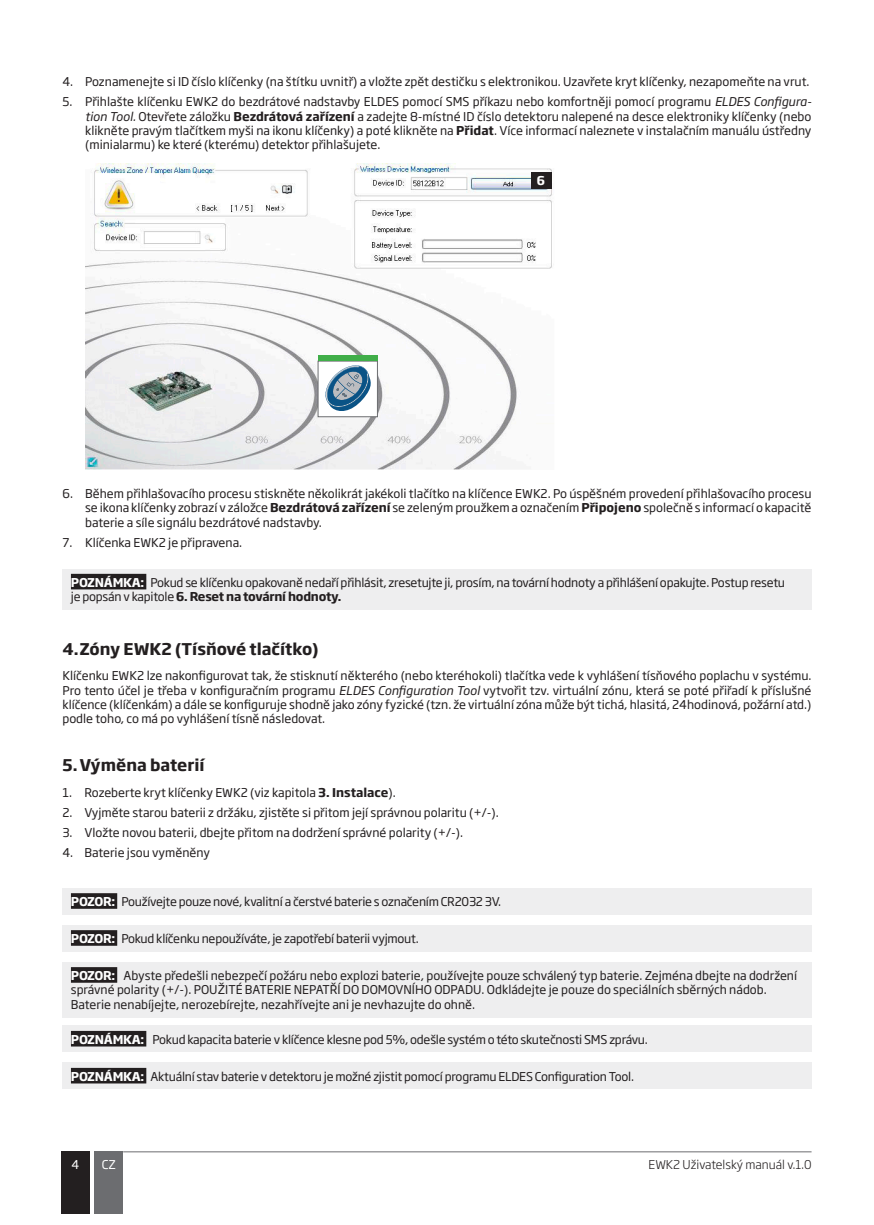
<style>
.page{position:relative;width:874px;height:1225px;background:#fff}
.page>*{position:absolute;margin:0;border:0;box-sizing:border-box;transform-origin:0 0}
.t1{font:700 16px "Soho Gothic Pro";color:#231f20}
.t2{font:12px/14.4px "Soho Gothic Pro";color:#231f20;text-align:justify}
.t3{font:12px/14.4px "Soho Gothic Pro";letter-spacing:-.02em;color:#231f20}
.t4{font:300 12px "Soho Gothic Pro";color:#231f20}
.t5{font:12px "Soho Gothic Pro";color:#fff}
.t6{font:700 12px "Soho Gothic Pro";color:#fff}
.s1{font-style:italic}
.s2{font-weight:700}
.s3{font-weight:700;color:#fff}
</style>
<div class="page">
<div style="left:61px;top:1151px;width:29px;height:63px;background:#231f20"></div>
<div style="left:95px;top:1151px;width:28px;height:63px;background:#6c6d70"></div>
<hr style="left:123px;top:1151px;width:688px;height:1px;background:#6c6d70">
<img style="left:85px;top:163px;width:467px;height:306px">
<div style="left:530px;top:172px;width:21px;height:16px;background:#231f20"></div>
<div style="left:317px;top:361px;width:60px;height:56px;background:#fff;border:1px solid #6c6d70"></div>
<div style="left:317px;top:355px;width:60px;height:6px;background:#40ae49"></div>
<svg style="left:325px;top:365px;width:46px;height:46px"></svg>
<div style="left:62px;top:568px;width:749px;height:41px;background:#eeeeef"></div>
<div style="left:71px;top:574px;width:75px;height:15px;background:#231f20"></div>
<div style="left:62px;top:888px;width:749px;height:26px;background:#eeeeef"></div>
<div style="left:71px;top:893px;width:46px;height:15px;background:#231f20"></div>
<div style="left:62px;top:925px;width:749px;height:26px;background:#eeeeef"></div>
<div style="left:71px;top:930px;width:46px;height:15px;background:#231f20"></div>
<div style="left:62px;top:962px;width:749px;height:55px;background:#eeeeef"></div>
<div style="left:71px;top:967px;width:46px;height:15px;background:#231f20"></div>
<div style="left:62px;top:1025px;width:749px;height:27px;background:#eeeeef"></div>
<div style="left:71px;top:1031px;width:75px;height:15px;background:#231f20"></div>
<div style="left:62px;top:1062px;width:749px;height:27px;background:#eeeeef"></div>
<div style="left:71px;top:1068px;width:75px;height:15px;background:#231f20"></div>
<p class="t2" style="left:62px;top:74px;width:748px">4. Poznamenejte si ID číslo klíčenky (na štítku uvnitř) a vložte zpět destičku s elektronikou. Uzavřete kryt klíčenky, nezapomeňte na vrut.</p>
<p class="t2" style="left:85px;top:94px;width:727px;text-indent:-23px">5. Přihlašte klíčenku EWK2 do bezdrátové nadstavby ELDES pomocí SMS příkazu nebo komfortněji pomocí programu <span class="s1">ELDES Configura&shy;tion Tool.</span> Otevřete záložku <span class="s2">Bezdrátová zařízení</span> a zadejte 8-místné ID číslo detektoru nalepené na desce elektroniky klíčenky (nebo klikněte pravým tlačítkem myši na ikonu klíčenky) a poté klikněte na <span class="s2">Přidat</span>. Více informací naleznete v instalačním manuálu ústředny (minialarmu) ke které (kterému) detektor přihlašujete.</p>
<p class="t6" style="left:536px;top:171px;width:10px">6</p>
<p class="t2" style="left:85px;top:485px;width:727px;text-indent:-23px">6. Během přihlašovacího procesu stiskněte několikrát jakékoli tlačítko na klíčence EWK2. Po úspěšném provedení přihlašovacího procesu se ikona klíčenky zobrazí v záložce <span class="s2">Bezdrátová zařízení</span> se zeleným proužkem a označením <span class="s2">Připojeno</span> společně s informací o kapacitě baterie a síle signálu bezdrátové nadstavby.</p>
<p class="t2" style="left:62px;top:534px;width:181px">7. Klíčenka EWK2 je připravena.</p>
<p class="t3" style="left:71px;top:574px;width:715px"><span class="s3">POZNÁMKA:</span> Pokud se klíčenku opakovaně nedaří přihlásit, zresetujte ji, prosím, na tovární hodnoty a přihlášení opakujte. Postup resetu je popsán v kapitole <span class="s2">6. Reset na tovární hodnoty.</span></p>
<h1 class="t1" style="left:62px;top:636px;width:257px">4.Zóny EWK2 (Tísňové tlačítko)</h1>
<p class="t2" style="left:62px;top:668px;width:750px">Klíčenku EWK2 lze nakonfigurovat tak, že stisknutí některého (nebo kteréhokoli) tlačítka vede k vyhlášení tísňového poplachu v systému.<br>Pro tento účel je třeba v konfiguračním programu <span class="s1">ELDES Configuration Tool</span> vytvořit tzv. virtuální zónu, která se poté přiřadí k příslušné klíčence (klíčenkám) a dále se konfiguruje shodně jako zóny fyzické (tzn. že virtuální zóna může být tichá, hlasitá, 24hodinová, požární atd.) podle toho, co má po vyhlášení tísně následovat.</p>
<h1 class="t1" style="left:62px;top:753px;width:143px">5.Výměna baterií</h1>
<p class="t2" style="left:62px;top:785px;width:334px">1. Rozeberte kryt klíčenky EWK2 (viz kapitola <span class="s2">3. Instalace</span>).</p>
<p class="t2" style="left:62px;top:805px;width:438px">2. Vyjměte starou baterii z držáku, zjistěte si přitom její správnou polaritu (+/-).</p>
<p class="t2" style="left:62px;top:825px;width:402px">3. Vložte novou baterii, dbejte přitom na dodržení správné polarity (+/-).</p>
<p class="t2" style="left:62px;top:845px;width:149px">4. Baterie jsou vyměněny</p>
<p class="t3" style="left:71px;top:893px;width:431px"><span class="s3">POZOR:</span> Používejte pouze nové, kvalitní a čerstvé baterie s označením CR2032 3V.</p>
<p class="t3" style="left:71px;top:930px;width:349px"><span class="s3">POZOR:</span> Pokud klíčenku nepoužíváte, je zapotřebí baterii vyjmout.</p>
<p class="t2" style="left:71px;top:967px;width:727px;text-align:left"><span class="s3">POZOR:</span> Abyste předešli nebezpečí požáru nebo explozi baterie, používejte pouze schválený typ baterie. Zejména dbejte na dodržení správné polarity (+/-). POUŽITÉ BATERIE NEPATŘÍ DO DOMOVNÍHO ODPADU. Odkládejte je pouze do speciálních sběrných nádob.<br>Baterie nenabíjejte, nerozebírejte, nezahřívejte ani je nevhazujte do ohně.</p>
<p class="t3" style="left:71px;top:1031px;width:578px"><span class="s3">POZNÁMKA:</span> Pokud kapacita baterie v klíčence klesne pod 5%, odešle systém o této skutečnosti SMS zprávu.</p>
<p class="t3" style="left:71px;top:1068px;width:564px"><span class="s3">POZNÁMKA:</span> Aktuální stav baterie v detektoru je možné zjistit pomocí programu ELDES Configuration Tool.</p>
<p class="t5" style="left:71px;top:1154px;width:9px">4</p>
<p class="t5" style="left:102px;top:1154px;width:16px">CZ</p>
<p class="t4" style="left:648px;top:1155px;width:164px">EWK2 Uživatelský manuál v.1.0</p>
</div>
